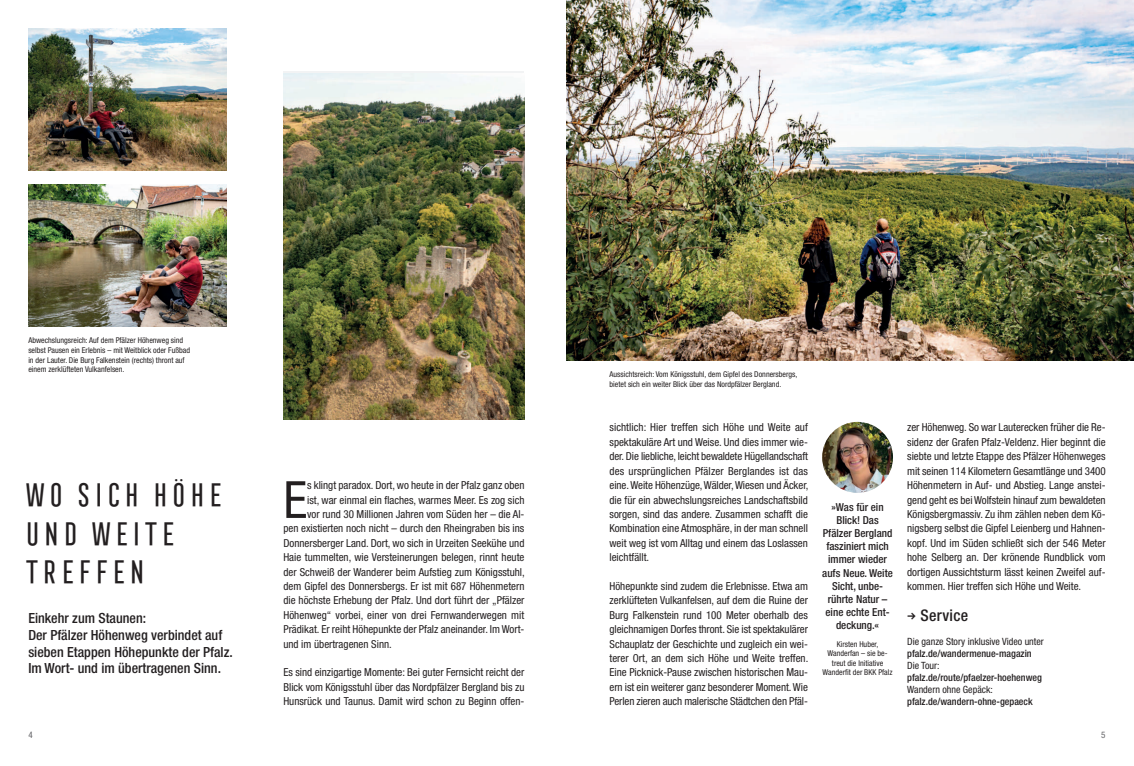
<style>
.page{position:relative;width:1134px;height:766px;background:#fff}
.page>*{position:absolute;margin:0;border:0;box-sizing:border-box;transform-origin:0 0}
.t1{font:condensed 51.3px "Helvetica Neue LT Pro";color:#231f20}
.t2{font:32px/38.4px "Frontage Condensed";color:#231f20}
.t3{font:500 condensed 16px "Helvetica Neue LT Pro";letter-spacing:.02em;color:#231f20}
.t4{font:500 condensed 14px/16.8px "Helvetica Neue LT Pro";color:#231f20}
.t5{font:condensed 11px/14.4px "Helvetica Neue LT Pro";color:#231f20;text-align:justify}
.t6{font:500 condensed 11px/13.2px "Helvetica Neue LT Pro";color:#231f20;text-align:center}
.t7{font:500 condensed 10px "Helvetica Neue LT Pro";color:#231f20}
.t8{font:condensed 10px "Helvetica Neue LT Pro";color:#231f20}
.t9{font:condensed 9px "Helvetica Neue LT Pro";color:#636366}
.t10{font:condensed 8px/9.6px "Helvetica Neue LT Pro";color:#231f20}
.s1{font-family:"Apercu";font-stretch:normal;font-size:14px}
</style>
<div class="page">
<img style="left:28px;top:28px;width:199px;height:142px">
<img style="left:28px;top:184px;width:199px;height:142px">
<img style="left:283px;top:73px;width:241px;height:347px">
<img style="left:567px;top:0;width:567px;height:360px">
<img style="left:822px;top:422px;width:71px;height:70px;border-radius:50%">
<p class="t10" style="left:28px;top:335px;width:163px">Abwechslungsreich: Auf dem Pfälzer Höhenweg sind selbst Pausen ein Erlebnis – mit Weitblick oder Fußbad in der Lauter. Die Burg Falkenstein (rechts) thront auf einem zerklüfteten Vulkanfelsen.</p>
<h2 class="t2" style="left:22px;top:477px;width:202px">WO SICH HÖHE<br>UND WEITE<br>TREFFEN</h2>
<p class="t4" style="left:28px;top:610px;width:206px">Einkehr zum Staunen:<br>Der Pfälzer Höhenweg verbindet auf sieben Etappen Höhepunkte der Pfalz.<br>Im Wort- und im übertragenen Sinn.</p>
<p class="t9" style="left:28px;top:730px;width:6px">4</p>
<h1 class="t1" style="left:283px;top:472px;width:25px">E</h1>
<p class="t5" style="left:307px;top:478px;width:219px">s klingt paradox. Dort, wo heute in der Pfalz ganz oben</p>
<p class="t5" style="left:307px;top:492px;width:219px">ist, war einmal ein flaches, warmes Meer. Es zog sich</p>
<p class="t5" style="left:307px;top:506px;width:219px">vor rund 30 Millionen Jahren vom Süden her – die Al-</p>
<p class="t5" style="left:283px;top:521px;width:243px">pen existierten noch nicht – durch den Rheingraben bis ins</p>
<p class="t5" style="left:283px;top:535px;width:243px">Donnersberger Land. Dort, wo sich in Urzeiten Seekühe und</p>
<p class="t5" style="left:283px;top:550px;width:243px">Haie tummelten, wie Versteinerungen belegen, rinnt heute</p>
<p class="t5" style="left:283px;top:564px;width:243px">der Schweiß der Wanderer beim Aufstieg zum Königsstuhl,</p>
<p class="t5" style="left:283px;top:578px;width:243px">dem Gipfel des Donnersbergs. Er ist mit 687 Höhenmetern</p>
<p class="t5" style="left:283px;top:593px;width:243px">die höchste Erhebung der Pfalz. Und dort führt der „Pfälzer</p>
<p class="t5" style="left:283px;top:607px;width:243px">Höhenweg“ vorbei, einer von drei Fernwanderwegen mit</p>
<p class="t5" style="left:283px;top:622px;width:243px">Prädikat. Er reiht Höhepunkte der Pfalz aneinander. Im Wort-</p>
<p class="t5" style="left:283px;top:636px;width:110px">und im übertragenen Sinn.</p>
<p class="t5" style="left:283px;top:665px;width:243px">Es sind einzigartige Momente: Bei guter Fernsicht reicht der Blick vom Königsstuhl über das Nordpfälzer Bergland bis zu Hunsrück und Taunus. Damit wird schon zu Beginn offen-</p>
<p class="t10" style="left:609px;top:369px;width:189px">Aussichtsreich: Vom Königsstuhl, dem Gipfel des Donnersbergs, bietet sich ein weiter Blick über das Nordpfälzer Bergland.</p>
<p class="t5" style="left:609px;top:420px;width:200px">sichtlich: Hier treffen sich Höhe und Weite auf spektakuläre Art und Weise. Und dies immer wie&shy;der. Die liebliche, leicht bewaldete Hügellandschaft des ursprünglichen Pfälzer Berglandes ist das eine. Weite Höhenzüge, Wälder, Wiesen und Äcker, die für ein abwechslungsreiches Landschaftsbild sorgen, sind das andere. Zusammen schafft die Kombination eine Atmosphäre, in der man schnell weit weg ist vom Alltag und einem das Loslassen leichtfällt.</p>
<p class="t5" style="left:609px;top:578px;width:200px">Höhepunkte sind zudem die Erlebnisse. Etwa am zerklüfteten Vulkanfelsen, auf dem die Ruine der Burg Falkenstein rund 100 Meter oberhalb des gleichnamigen Dorfes thront. Sie ist spektakulärer Schauplatz der Geschichte und zugleich ein wei&shy;terer Ort, an dem sich Höhe und Weite treffen.<br>Eine Picknick-Pause zwischen historischen Mau&shy;ern ist ein weiterer ganz besonderer Moment. Wie Perlen zieren auch malerische Städtchen den Pfäl-</p>
<p class="t6" style="left:822px;top:500px;width:72px">»Was für ein<br>Blick! Das<br>Pfälzer Bergland fasziniert mich immer wieder aufs Neue. Weite<br>Sicht, unbe&shy;rührte Natur – eine echte Ent&shy;deckung.«</p>
<p class="t10" style="left:822px;top:638px;width:72px;text-align:center">Kirsten Huber,<br>Wanderfan – sie be&shy;treut die Initiative<br>Wanderfit der BKK Pfalz</p>
<p class="t5" style="left:907px;top:420px;width:200px">zer Höhenweg. So war Lauterecken früher die Re&shy;sidenz der Grafen Pfalz-Veldenz. Hier beginnt die siebte und letzte Etappe des Pfälzer Höhenweges mit seinen 114 Kilometern Gesamtlänge und 3400<br>Höhenmetern in Auf- und Abstieg. Lange anstei&shy;gend geht es bei Wolfstein hinauf zum bewaldeten Königsbergmassiv. Zu ihm zählen neben dem Kö&shy;nigsberg selbst die Gipfel Leienberg und Hahnen&shy;kopf. Und im Süden schließt sich der 546 Meter hohe Selberg an. Der krönende Rundblick vom dortigen Aussichtsturm lässt keinen Zweifel auf&shy;kommen. Hier treffen sich Höhe und Weite.</p>
<h3 class="t3" style="left:907px;top:609px;width:63px"><span class="s1">→</span> Service</h3>
<p class="t8" style="left:907px;top:636px;width:138px">Die ganze Story inklusive Video unter</p>
<p class="t7" style="left:907px;top:649px;width:126px">pfalz.de/wandermenue-magazin</p>
<p class="t8" style="left:907px;top:660px;width:34px">Die Tour:</p>
<p class="t7" style="left:907px;top:673px;width:136px">pfalz.de/route/pfaelzer-hoehenweg</p>
<p class="t8" style="left:907px;top:684px;width:87px">Wandern ohne Gepäck:</p>
<p class="t7" style="left:907px;top:697px;width:127px">pfalz.de/wandern-ohne-gepaeck</p>
<p class="t9" style="left:1101px;top:730px;width:6px">5</p>
</div>
